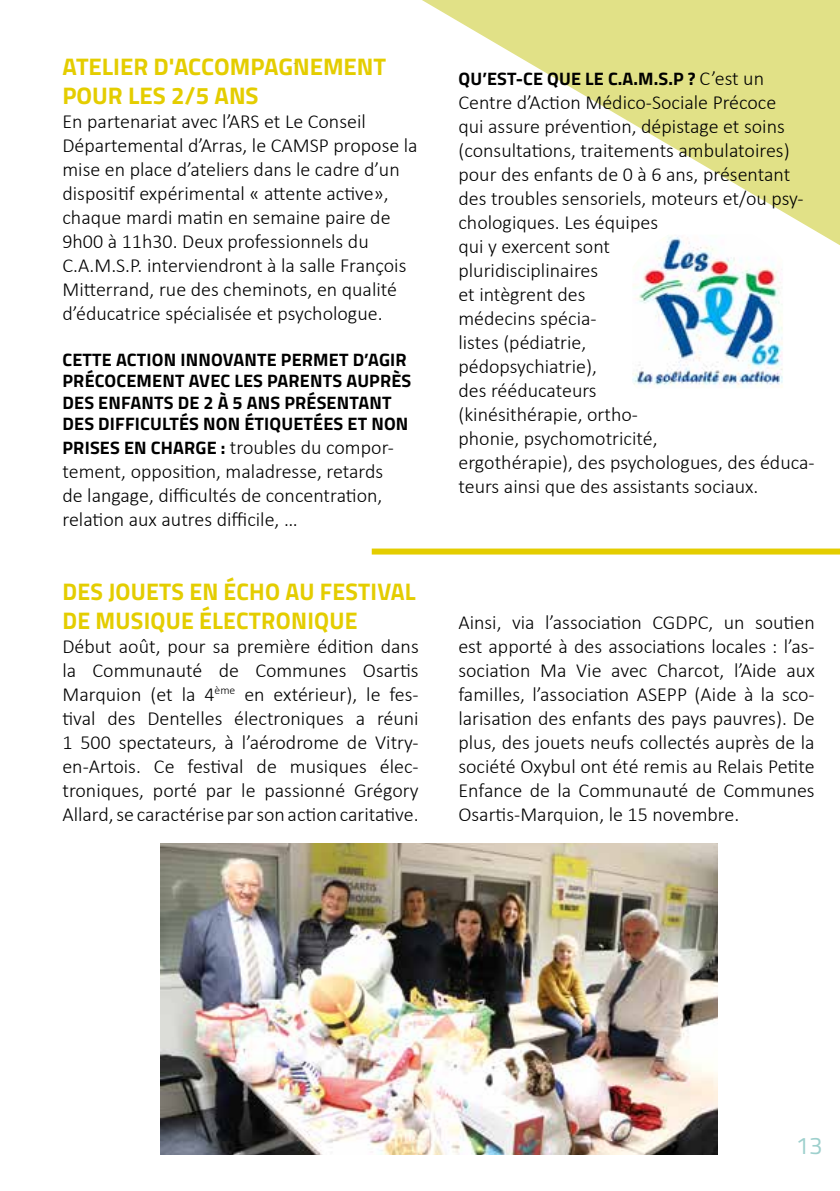
<style>
.page{position:relative;width:840px;height:1191px;background:#fff}
.page>*{position:absolute;margin:0;border:0;box-sizing:border-box;transform-origin:0 0}
.t1{font:700 24px/28.8px "Titillium Web";letter-spacing:.01em;color:#e4cd00;scale:.96 1}
.t2{font:700 24px/28.8px "Titillium Web";letter-spacing:.01em;color:#e4cd00}
.t3{font:24px "Titillium Web";color:#9ed0cd}
.t4{font:300 20px/24px "Calibri";color:#000}
.t5{font:700 18px/21.6px "Titillium Web";letter-spacing:.01em;color:#000}
.s1{font-family:"Titillium Web";font-weight:700;font-size:18px}
.s2{font-family:"Calibri";font-weight:300;font-size:20px}
</style>
<div class="page">
<svg style="left:422px;top:0;width:417px;height:245px;fill:#e1e187"></svg>
<img style="left:632px;top:235px;width:150px;height:153px">
<img style="left:160px;top:843px;width:557px;height:311px">
<div style="left:371px;top:548px;width:468px;height:6px;background:#e4cd00"></div>
<p class="t2" style="left:62px;top:51px;width:325px">ATELIER D'ACCOMPAGNEMENT<br>POUR LES 2/5 ANS</p>
<p class="t4" style="left:62px;top:109px;width:356px">En partenariat avec l’ARS et Le Conseil Départemental d’Arras, le CAMSP propose la mise en place d’ateliers dans le cadre d’un dispositif expérimental « attente active», chaque mardi matin en semaine paire de 9h00 à 11h30. Deux professionnels du C.A.M.S.P. interviendront à la salle François Mitterrand, rue des cheminots, en qualité d’éducatrice spécialisée et psychologue.</p>
<p class="t5" style="left:62px;top:347px;width:350px">CETTE ACTION INNOVANTE PERMET D’AGIR PRÉCOCEMENT AVEC LES PARENTS AUPRÈS DES ENFANTS DE 2 À 5 ANS PRÉSENTANT DES DIFFICULTÉS NON ÉTIQUETÉES ET NON</p>
<p class="t4" style="left:62px;top:435px;width:333px"><span class="s1">PRISES EN CHARGE :</span> troubles du compor&shy;tement, opposition, maladresse, retards de langage, difficultés de concentration, relation aux autres difficile, …</p>
<p class="t1" style="left:62px;top:576px;width:369px">DES JOUETS EN ÉCHO AU FESTIVAL<br>DE MUSIQUE ÉLECTRONIQUE</p>
<p class="t4" style="left:62px;top:634px;width:357px;text-align:justify">Début août, pour sa première édition dans la Communauté de Communes Osartis Marquion (et la 4<sup>ème</sup> en extérieur), le fes&shy;tival des Dentelles électroniques a réuni 1 500 spectateurs, à l’aérodrome de Vitry&shy;en-Artois. Ce festival de musiques élec&shy;troniques, porté par le passionné Grégory Allard, se caractérise par son action caritative.</p>
<p class="t5" style="left:458px;top:66px;width:307px">QU’EST-CE QUE LE C.A.M.S.P ? <span class="s2">C’est un</span></p>
<p class="t4" style="left:458px;top:90px;width:357px">Centre d’Action Médico-Sociale Précoce<br>qui assure prévention, dépistage et soins (consultations, traitements ambulatoires) pour des enfants de 0 à 6 ans, présentant des troubles sensoriels, moteurs et/ou psy&shy;chologiques. Les équipes<br>qui y exercent sont<br>pluridisciplinaires<br>et intègrent des<br>médecins spécia-<br>listes (pédiatrie,<br>pédopsychiatrie),<br>des rééducateurs<br>(kinésithérapie, ortho-<br>phonie, psychomotricité,<br>ergothérapie), des psychologues, des éduca&shy;teurs ainsi que des assistants sociaux.</p>
<p class="t4" style="left:458px;top:610px;width:357px;text-align:justify">Ainsi, via l’association CGDPC, un soutien est apporté à des associations locales : l’as&shy;sociation Ma Vie avec Charcot, l’Aide aux familles, l’association ASEPP (Aide à la sco&shy;larisation des enfants des pays pauvres). De plus, des jouets neufs collectés auprès de la société Oxybul ont été remis au Relais Petite Enfance de la Communauté de Communes Osartis-Marquion, le 15 novembre.</p>
<p class="t3" style="left:795px;top:1127px;width:28px">13</p>
</div>
